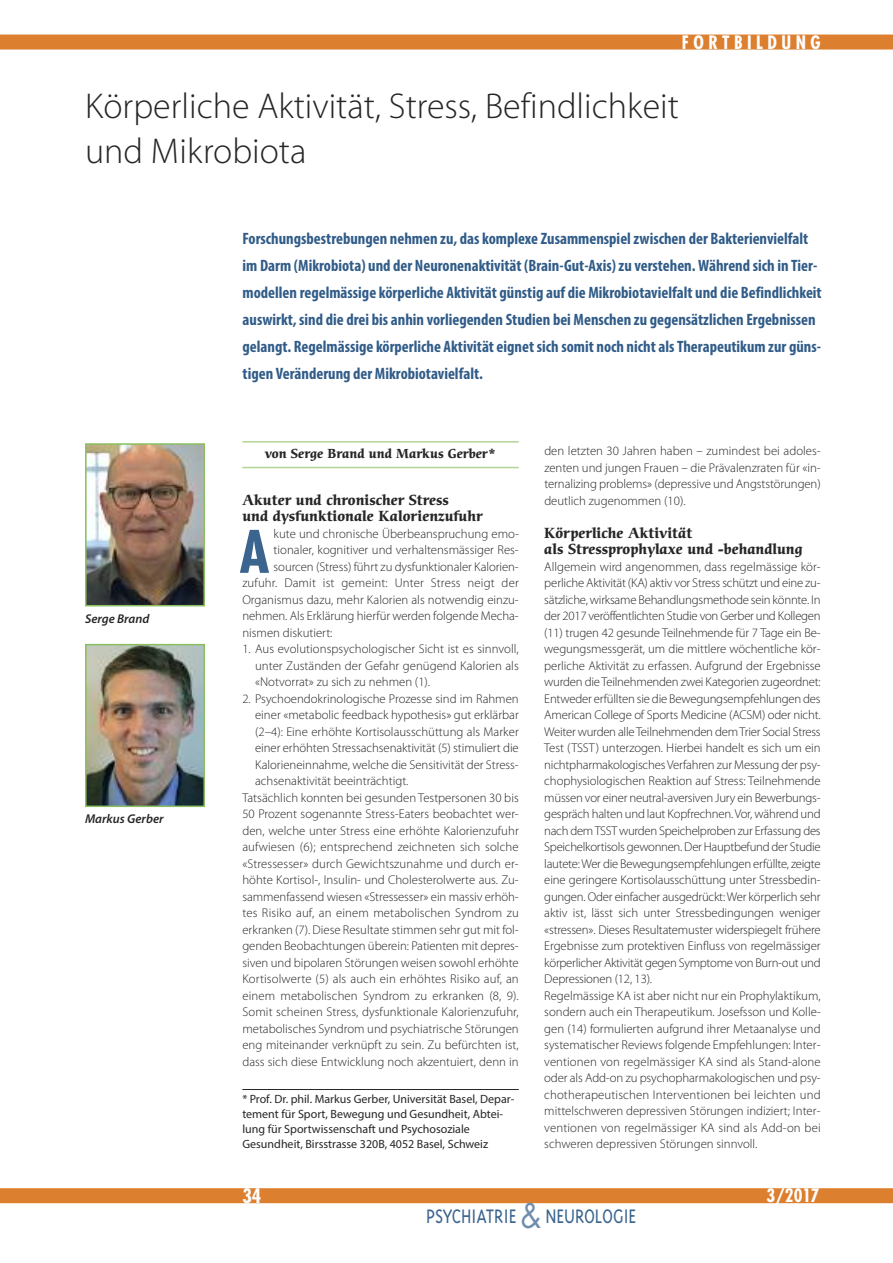
<style>
.page{position:relative;width:893px;height:1263px;background:#fff}
.page>*{position:absolute;margin:0;border:0;box-sizing:border-box;transform-origin:0 0}
.t1{font:700 condensed 57px "Futura";color:#3b648e}
.t2{font:300 36px/45px "Myriad Pro";color:#272627}
.t3{font:300 22.5px "Triplex";color:#3b648e;scale:.88 1}
.t4{font:700 condensed 19.5px "Futura";color:#fff}
.t5{font:700 condensed 18px "Futura";letter-spacing:.25em;color:#fff}
.t6{font:700 condensed 16.5px/27px "Myriad Pro";color:#315c88}
.t7{font:700 14.25px/16.5px "Cerigo";color:#272627}
.t8{font:300 12.75px/16.5px "Myriad Pro";letter-spacing:-.005em;color:#272627;text-align:justify}
.t9{font:700 12.75px "Cerigo";color:#272627}
.t10{font:italic 600 12.75px "Myriad Pro";color:#272627}
.t11{font:12px/15px "Myriad Pro";color:#272627}
.s1{font-family:"Futura";font-weight:400;font-size:33px;color:#6f8dac}
</style>
<div class="page">
<hr style="left:242px;top:441px;width:277px;height:2px;background:#b2d596">
<hr style="left:242px;top:467px;width:277px;height:1px;background:#b2d596">
<div style="left:0;top:35px;width:893px;height:15px;background:#dc7f2f"></div>
<div style="left:0;top:1188px;width:893px;height:15px;background:#dc7f2f"></div>
<img style="left:88px;top:446px;width:114px;height:157px">
<div style="left:85px;top:443px;width:120px;height:163px;border:2px solid #8abf5f"></div>
<img style="left:88px;top:647px;width:114px;height:157px">
<div style="left:85px;top:644px;width:120px;height:163px;border:2px solid #8abf5f"></div>
<hr style="left:242px;top:1089px;width:277px;height:1px;background:#272627">
<h3 class="t5" style="left:682px;top:34px;width:140px">FORTBILDUNG</h3>
<h2 class="t2" style="left:85px;top:86px;width:595px">Körperliche Aktivität, Stress, Befindlichkeit und Mikrobiota</h2>
<p class="t10" style="left:85px;top:613px;width:66px">Serge Brand</p>
<p class="t10" style="left:85px;top:814px;width:80px">Markus Gerber</p>
<p class="t6" style="left:243px;top:226px;width:581px">Forschungsbestrebungen nehmen zu, das komplexe Zusammenspiel zwischen der Bakterienvielfalt im Darm (Mikrobiota) und der Neuronenaktivität (Brain-Gut-Axis) zu verstehen.Während sich in Tier&shy;modellen regelmässige körperliche Aktivität günstig auf die Mikrobiotavielfalt und die Befindlichkeit auswirkt, sind die drei bis anhin vorliegenden Studien bei Menschen zu gegensätzlichen Ergebnissen gelangt. Regelmässige körperliche Aktivität eignet sich somit noch nicht alsTherapeutikum zur güns&shy;tigen Veränderung der Mikrobiotavielfalt.</p>
<p class="t9" style="left:265px;top:449px;width:233px">von Serge Brand und Markus Gerber*</p>
<p class="t7" style="left:242px;top:493px;width:242px">Akuter und chronischer Stress<br>und dysfunktionale Kalorienzufuhr</p>
<p class="t8" style="left:274px;top:526px;width:247px">kute und chronische Überbeanspruchung emo-</p>
<p class="t8" style="left:274px;top:542px;width:247px">tionaler, kognitiver und verhaltensmässiger Res-</p>
<p class="t8" style="left:274px;top:559px;width:247px">sourcen (Stress) führt zu dysfunktionaler Kalorien-</p>
<p class="t8" style="left:242px;top:575px;width:278px">zufuhr. Damit ist gemeint: Unter Stress neigt der</p>
<p class="t8" style="left:242px;top:592px;width:278px">Organismus dazu, mehr Kalorien als notwendig einzu-</p>
<p class="t8" style="left:242px;top:608px;width:278px">nehmen. Als Erklärung hierfür werden folgende Mecha-</p>
<p class="t8" style="left:242px;top:625px;width:92px">nismen diskutiert:</p>
<p class="t8" style="left:255px;top:641px;width:265px;text-indent:-13px">1. Aus evolutionspsychologischer Sicht ist es sinnvoll, unter Zuständen der Gefahr genügend Kalorien als «Notvorrat» zu sich zu nehmen (1).</p>
<p class="t8" style="left:242px;top:691px;width:278px">2. Psychoendokrinologische Prozesse sind im Rahmen</p>
<p class="t8" style="left:255px;top:707px;width:265px">einer «metabolic feedback hypothesis» gut erklärbar</p>
<p class="t8" style="left:255px;top:724px;width:265px">(2–4): Eine erhöhte Kortisolausschüttung als Marker</p>
<p class="t8" style="left:255px;top:740px;width:265px">einer erhöhten Stressachsenaktivität (5) stimuliert die</p>
<p class="t8" style="left:255px;top:757px;width:265px">Kalorieneinnahme, welche die Sensitivität der Stress-</p>
<p class="t8" style="left:255px;top:773px;width:155px">achsenaktivität beeinträchtigt.</p>
<p class="t8" style="left:242px;top:790px;width:278px">Tatsächlich konnten bei gesunden Testpersonen 30 bis</p>
<p class="t8" style="left:242px;top:806px;width:278px">50 Prozent sogenannte Stress-Eaters beobachtet wer-</p>
<p class="t8" style="left:242px;top:823px;width:278px">den, welche unter Stress eine erhöhte Kalorienzufuhr</p>
<p class="t8" style="left:242px;top:840px;width:278px">aufwiesen (6); entsprechend zeichneten sich solche</p>
<p class="t8" style="left:242px;top:856px;width:278px">«Stressesser» durch Gewichtszunahme und durch er-</p>
<p class="t8" style="left:242px;top:873px;width:278px">höhte Kortisol-, Insulin- und Cholesterolwerte aus. Zu-</p>
<p class="t8" style="left:242px;top:889px;width:278px">sammenfassend wiesen «Stressesser» ein massiv erhöh-</p>
<p class="t8" style="left:242px;top:905px;width:278px">tes Risiko auf, an einem metabolischen Syndrom zu</p>
<p class="t8" style="left:242px;top:922px;width:278px">erkranken (7). Diese Resultate stimmen sehr gut mit fol-</p>
<p class="t8" style="left:242px;top:938px;width:278px">genden Beobachtungen überein: Patienten mit depres-</p>
<p class="t8" style="left:242px;top:955px;width:278px">siven und bipolaren Störungen weisen sowohl erhöhte</p>
<p class="t8" style="left:242px;top:971px;width:278px">Kortisolwerte (5) als auch ein erhöhtes Risiko auf, an</p>
<p class="t8" style="left:242px;top:988px;width:278px">einem metabolischen Syndrom zu erkranken (8, 9).</p>
<p class="t8" style="left:242px;top:1004px;width:278px">Somit scheinen Stress, dysfunktionale Kalorienzufuhr,</p>
<p class="t8" style="left:242px;top:1021px;width:278px">metabolisches Syndrom und psychiatrische Störungen</p>
<p class="t8" style="left:242px;top:1037px;width:278px">eng miteinander verknüpft zu sein. Zu befürchten ist,</p>
<p class="t8" style="left:242px;top:1054px;width:278px">dass sich diese Entwicklung noch akzentuiert, denn in</p>
<h1 class="t1" style="left:239px;top:527px;width:32px">A</h1>
<p class="t11" style="left:242px;top:1092px;width:273px">* Prof. Dr. phil. Markus Gerber, Universität Basel, Depar&shy;tement für Sport, Bewegung und Gesundheit, Abtei&shy;lung für Sportwissenschaft und Psychosoziale Gesundheit, Birsstrasse 320B, 4052 Basel, Schweiz</p>
<p class="t8" style="left:544px;top:443px;width:278px">den letzten 30 Jahren haben – zumindest bei adoles&shy;zenten und jungen Frauen – die Prävalenzraten für «in&shy;ternalizing problems» (depressive und Angststörungen) deutlich zugenommen (10).</p>
<p class="t7" style="left:544px;top:526px;width:260px">Körperliche Aktivität<br>als Stressprophylaxe und -behandlung</p>
<p class="t8" style="left:544px;top:559px;width:278px;text-align:left">Allgemein wird angenommen, dass regelmässige kör&shy;perliche Aktivität (KA) aktiv vor Stress schützt und eine zu&shy;sätzliche, wirksame Behandlungsmethode sein könnte. In der 2017 veröffentlichten Studie von Gerber und Kollegen (11) trugen 42 gesunde Teilnehmende für 7 Tage ein Be&shy;wegungsmessgerät, um die mittlere wöchentliche kör&shy;perliche Aktivität zu erfassen. Aufgrund der Ergebnisse wurden dieTeilnehmenden zwei Kategorien zugeordnet:<br>Entweder erfüllten sie die Bewegungsempfehlungen des American College of Sports Medicine (ACSM) oder nicht.<br>Weiter wurden alleTeilnehmenden demTrier Social Stress Test (TSST) unterzogen. Hierbei handelt es sich um ein nichtpharmakologisches Verfahren zur Messung der psy&shy;chophysiologischen Reaktion auf Stress: Teilnehmende müssen vor einer neutral-aversiven Jury ein Bewerbungs&shy;gespräch halten und laut Kopfrechnen.Vor, während und nach demTSST wurden Speichelproben zur Erfassung des Speichelkortisols gewonnen. Der Hauptbefund der Studie lautete:Wer die Bewegungsempfehlungen erfüllte, zeigte eine geringere Kortisolausschüttung unter Stressbedin&shy;gungen. Oder einfacher ausgedrückt:Wer körperlich sehr aktiv ist, lässt sich unter Stressbedingungen weniger «stressen». Dieses Resultatemuster widerspiegelt frühere Ergebnisse zum protektiven Einfluss von regelmässiger körperlicher Aktivität gegen Symptome von Burn-out und Depressionen (12, 13).<br>Regelmässige KA ist aber nicht nur ein Prophylaktikum, sondern auch ein Therapeutikum. Josefsson und Kolle&shy;gen (14) formulierten aufgrund ihrer Metaanalyse und systematischer Reviews folgende Empfehlungen: Inter&shy;ventionen von regelmässiger KA sind als Stand-alone oder als Add-on zu psychopharmakologischen und psy&shy;chotherapeutischen Interventionen bei leichten und mittelschweren depressiven Störungen indiziert; Inter&shy;ventionen von regelmässiger KA sind als Add-on bei schweren depressiven Störungen sinnvoll.</p>
<h3 class="t4" style="left:242px;top:1187px;width:21px">34</h3>
<h3 class="t3" style="left:426px;top:1202px;width:240px">PSYCHIATRIE <span class="s1">&amp;</span> NEUROLOGIE</h3>
<h3 class="t5" style="left:766px;top:1188px;width:55px">3/2017</h3>
</div>
